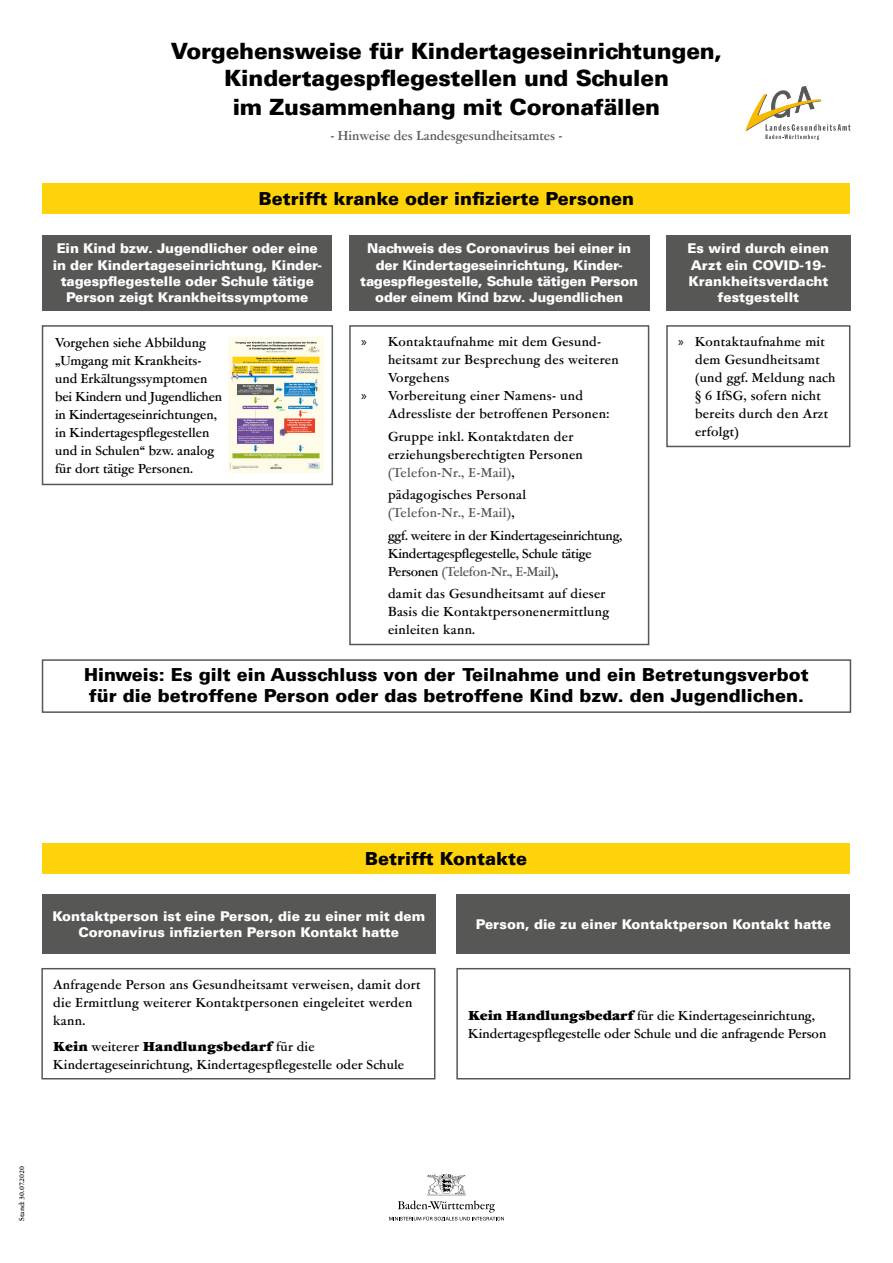
<style>
.page{position:relative;width:893px;height:1263px;background:#fff}
.page>*{position:absolute;margin:0;border:0;box-sizing:border-box;transform-origin:0 0}
.t1{font:900 22.5px/27.9px "Univers LT";letter-spacing:-.01em;color:#000;text-align:center}
.t2{font:900 18px/21.6px "Univers LT";color:#000}
.t3{font:500 13.5px/18px "Garamont Amst SB";letter-spacing:.02em;color:#000}
.t4{font:900 13.5px/16.2px "Univers LT";letter-spacing:-.01em;color:#fff;text-align:center}
.t5{font:500 13.5px/18px "Garamont Amst SB";color:#000}
.t6{font:500 13.5px/18px "Garamont Amst SB";letter-spacing:-.015em;color:#000}
.t7{font:500 13.5px "Garamont Amst SB";color:#575756}
.t8{font:900 13.5px "Garamond ITC";letter-spacing:.01em;color:#000}
.t9{font:500 7.5px "Garamont Amst SB";color:#000}
.s1{font-family:"Myriad Pro";font-weight:400}
.s2{color:#575756}
.s3{font-family:"Garamont Amst SB";font-weight:500}
.s4{font-family:"Garamond ITC";font-weight:900}
</style>
<div class="page">
<div style="left:43px;top:235px;width:289px;height:76px;background:#575756"></div>
<div style="left:349px;top:235px;width:300px;height:76px;background:#575756"></div>
<div style="left:666px;top:235px;width:184px;height:76px;background:#575756"></div>
<div style="left:43px;top:183px;width:807px;height:31px;background:#ffd309"></div>
<div style="left:42px;top:659px;width:809px;height:54px;border:2px solid #575756"></div>
<div style="left:42px;top:325px;width:291px;height:160px;border:2px solid #575756"></div>
<div style="left:666px;top:325px;width:184px;height:122px;border:2px solid #575756"></div>
<div style="left:349px;top:325px;width:300px;height:320px;border:2px solid #575756"></div>
<div style="left:42px;top:894px;width:393px;height:60px;background:#575756"></div>
<div style="left:457px;top:894px;width:393px;height:60px;background:#575756"></div>
<div style="left:42px;top:843px;width:808px;height:30px;background:#ffd309"></div>
<div style="left:41px;top:968px;width:394px;height:111px;border:2px solid #575756"></div>
<div style="left:456px;top:968px;width:394px;height:111px;border:2px solid #575756"></div>
<img style="left:229px;top:337px;width:95px;height:135px">
<svg style="left:746px;top:87px;width:104px;height:53px"></svg>
<svg style="left:389px;top:1174px;width:115px;height:46px"></svg>
<h1 class="t1" style="left:171px;top:37px;width:553px">Vorgehensweise für Kindertageseinrichtungen,<br>Kindertagespflegestellen und Schulen<br>im Zusammenhang mit Coronafällen</h1>
<p class="t7" style="left:330px;top:128px;width:234px">- Hinweise des Landesgesundheitsamtes -</p>
<h2 class="t2" style="left:259px;top:188px;width:377px">Betrifft kranke oder infizierte Personen</h2>
<p class="t4" style="left:53px;top:240px;width:271px">Ein Kind bzw. Jugendlicher oder eine in der Kindertageseinrichtung, Kinder&shy;tagespflegestelle oder Schule tätige Person zeigt Krankheitssymptome</p>
<p class="t4" style="left:360px;top:240px;width:279px">Nachweis des Coronavirus bei einer in der Kindertageseinrichtung, Kinder&shy;tagespflegestelle, Schule tätigen Person oder einem Kind bzw. Jugendlichen</p>
<p class="t4" style="left:687px;top:240px;width:143px">Es wird durch einen<br>Arzt ein COVID-19-<br>Krankheitsverdacht festgestellt</p>
<p class="t5" style="left:55px;top:334px;width:168px">Vorgehen siehe Abbildung „Umgang mit Krankheits&shy;und Erkältungssymptomen bei Kindern und Jugendlichen in Kindertageseinrichtungen, in Kindertagespflegestellen und in Schulen“ bzw. analog für dort tätige Personen.</p>
<p class="t3" style="left:361px;top:333px;width:242px"><span class="s1">»</span> Kontaktaufnahme mit dem Gesund-</p>
<p class="t3" style="left:388px;top:351px;width:232px">heitsamt zur Besprechung des weiteren</p>
<p class="t3" style="left:388px;top:369px;width:63px">Vorgehens</p>
<p class="t3" style="left:361px;top:387px;width:223px"><span class="s1">»</span> Vorbereitung einer Namens- und</p>
<p class="t3" style="left:388px;top:405px;width:223px">Adressliste der betroffenen Personen:</p>
<p class="t3" style="left:388px;top:428px;width:196px">Gruppe inkl. Kontaktdaten der erziehungsberechtigten Personen <span class="s2">(Telefon-Nr., E-Mail)</span>,</p>
<p class="t3" style="left:388px;top:486px;width:140px">pädagogisches Personal <span class="s2">(Telefon-Nr., E-Mail)</span>,</p>
<p class="t6" style="left:388px;top:527px;width:236px">ggf. weitere in der Kindertageseinrichtung,<br>Kindertagespflegestelle, Schule tätige<br>Personen <span class="s2">(Telefon-Nr., E-Mail)</span>,</p>
<p class="t3" style="left:388px;top:585px;width:223px">damit das Gesundheitsamt auf dieser<br>Basis die Kontaktpersonenermittlung einleiten kann.</p>
<p class="t3" style="left:695px;top:333px;width:142px;text-indent:-17px"><span class="s1">»</span> Kontaktaufnahme mit dem Gesundheitsamt (und ggf. Meldung nach § 6 IfSG, sofern nicht bereits durch den Arzt erfolgt)</p>
<h2 class="t2" style="left:84px;top:663px;width:726px">Hinweis: Es gilt ein Ausschluss von der Teilnahme und ein Betretungsverbot für die betroffene Person oder das betroffene Kind bzw. den Jugendlichen.</h2>
<h2 class="t2" style="left:365px;top:847px;width:163px">Betrifft Kontakte</h2>
<p class="t4" style="left:52px;top:908px;width:374px">Kontaktperson ist eine Person, die zu einer mit dem<br>Coronavirus infizierten Person Kontakt hatte</p>
<p class="t4" style="left:476px;top:916px;width:357px">Person, die zu einer Kontaktperson Kontakt hatte</p>
<p class="t3" style="left:53px;top:976px;width:369px">Anfragende Person ans Gesundheitsamt verweisen, damit dort die Ermittlung weiterer Kontaktpersonen eingeleitet werden kann.</p>
<p class="t8" style="left:53px;top:1038px;width:263px">Kein <span class="s3">weiterer</span> Handlungsbedarf <span class="s3">für die</span></p>
<p class="t3" style="left:53px;top:1055px;width:353px">Kindertageseinrichtung, Kindertagespflegestelle oder Schule</p>
<p class="t5" style="left:468px;top:1007px;width:360px"><span class="s4">Kein Handlungsbedarf</span> für die Kindertageseinrichtung,<br>Kindertagespflegestelle oder Schule und die anfragende Person</p>
<p class="t9" style="left:17px;top:1221px;width:57px;rotate:-90deg">Stand: 30.07.2020</p>
</div>
